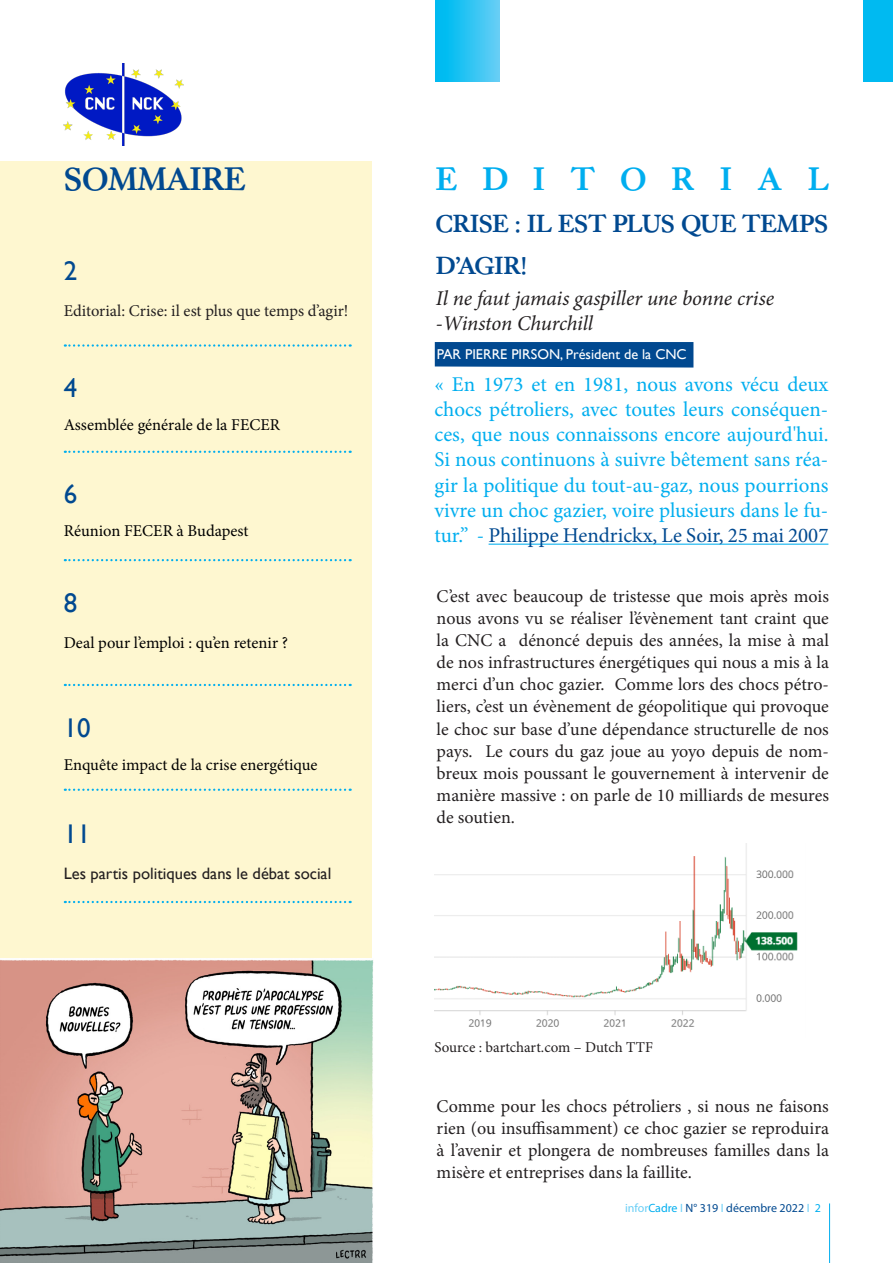
<style>
.page{position:relative;width:893px;height:1263px;background:#fff}
.page>*{position:absolute;margin:0;border:0;box-sizing:border-box;transform-origin:0 0}
.t1{font:700 31.5px "Bliss";letter-spacing:.82em;color:#00aeef}
.t2{font:700 31.5px "Bliss";color:#014990}
.t3{font:27px "Gill Sans";color:#014990}
.t4{font:700 24px/42px "Bliss";letter-spacing:-.005em;color:#014990}
.t5{font:21px/25.2px "Minion Pro";color:#00aeef;text-align:justify}
.t6{font:italic 21px "Minion Pro";letter-spacing:-.005em;color:#231f20}
.t7{font:18px/22.2px "Minion Pro";color:#231f20;text-align:justify}
.t8{font:16.5px "Minion Pro";color:#000}
.t9{font:16.5px "Minion Pro";color:#231f20}
.t10{font:16.5px "Gill Sans";color:#231f20}
.t11{font:15px "Minion Pro";letter-spacing:-.005em;color:#231f20}
.t12{font:14.25px "Gill Sans";color:#fff}
.t13{font:12px "Myriad Pro";color:#014990}
.s1{color:#014990}
.s2{color:#6bcff6}
.s3{color:#00aeef}
</style>
<div class="page">
<div style="left:0;top:162px;width:372px;height:1101px;background:#fef7d0"></div>
<svg style="left:65px;top:344px;width:286px;height:3px"></svg>
<svg style="left:65px;top:451px;width:286px;height:2px"></svg>
<svg style="left:65px;top:559px;width:286px;height:2px"></svg>
<svg style="left:65px;top:684px;width:286px;height:2px"></svg>
<svg style="left:65px;top:789px;width:286px;height:2px"></svg>
<svg style="left:65px;top:901px;width:286px;height:2px"></svg>
<img style="left:64px;top:64px;width:120px;height:81px">
<div style="left:436px;top:0;width:64px;height:82px;background:linear-gradient(to right,#00b9f1,#65cef5)"></div>
<div style="left:435px;top:342px;width:258px;height:26px;background:#014990"></div>
<div style="left:863px;top:0;width:30px;height:82px;background:#00baf1"></div>
<hr style="left:829px;top:1203px;width:1px;height:60px;background:#00aeef">
<hr style="left:489px;top:544px;width:339px;height:1px;background:#00aeef">
<img style="left:434px;top:843px;width:364px;height:184px">
<img style="left:0;top:959px;width:374px;height:304px">
<p class="t2" style="left:64px;top:159px;width:182px">SOMMAIRE</p>
<p class="t3" style="left:64px;top:255px;width:15px">2</p>
<p class="t9" style="left:64px;top:300px;width:286px">Editorial: Crise: il est plus que temps d’agir!</p>
<p class="t3" style="left:64px;top:372px;width:15px">4</p>
<p class="t8" style="left:64px;top:414px;width:218px">Assemblée générale de la FECER</p>
<p class="t3" style="left:64px;top:479px;width:15px">6</p>
<p class="t8" style="left:64px;top:520px;width:186px">Réunion FECER à Budapest</p>
<p class="t3" style="left:64px;top:587px;width:15px">8</p>
<p class="t8" style="left:64px;top:632px;width:226px">Deal pour l’emploi : qu’en retenir ?</p>
<p class="t3" style="left:64px;top:712px;width:28px">10</p>
<p class="t8" style="left:64px;top:753px;width:255px">Enquête impact de la crise energétique</p>
<p class="t3" style="left:64px;top:818px;width:28px">11</p>
<p class="t10" style="left:64px;top:864px;width:269px">Les partis politiques dans le débat social</p>
<p class="t1" style="left:436px;top:159px;width:394px">EDITORIAL</p>
<p class="t4" style="left:436px;top:203px;width:394px">CRISE : IL EST PLUS QUE TEMPS<br>D’AGIR!</p>
<p class="t6" style="left:436px;top:284px;width:340px">Il ne faut jamais gaspiller une bonne crise</p>
<p class="t6" style="left:436px;top:309px;width:159px">-Winston Churchill</p>
<p class="t12" style="left:437px;top:346px;width:251px">PAR PIERRE PIRSON, Président de la CNC</p>
<p class="t5" style="left:434px;top:372px;width:395px">« En 1973 et en 1981, nous avons vécu deux chocs pétroliers, avec toutes leurs conséquen&shy;ces, que nous connaissons encore aujourd'hui.<br>Si nous continuons à suivre bêtement sans réa&shy;gir la politique du tout-au-gaz, nous pourrions vivre un choc gazier, voire plusieurs dans le fu&shy;tur.” - <span class="s1">Philippe Hendrickx, Le Soir, 25 mai 2007</span></p>
<p class="t7" style="left:437px;top:585px;width:394px">C’est avec beaucoup de tristesse que mois après mois nous avons vu se réaliser l’évènement tant craint que la CNC a dénoncé depuis des années, la mise à mal de nos infrastructures énergétiques qui nous a mis à la merci d’un choc gazier. Comme lors des chocs pétro&shy;liers, c’est un évènement de géopolitique qui provoque le choc sur base d’une dépendance structurelle de nos pays. Le cours du gaz joue au yoyo depuis de nom&shy;breux mois poussant le gouvernement à intervenir de manière massive : on parle de 10 milliards de mesures de soutien.</p>
<p class="t11" style="left:434px;top:1037px;width:220px">Source : bartchart.com – Dutch TTF</p>
<p class="t7" style="left:437px;top:1095px;width:394px">Comme pour les chocs pétroliers , si nous ne faisons rien (ou insuffisamment) ce choc gazier se reproduira à l’avenir et plongera de nombreuses familles dans la misère et entreprises dans la faillite.</p>
<p class="t13" style="left:625px;top:1201px;width:197px"><span class="s2">infor</span><span class="s3">Cadre</span> <span class="s2">I</span> N° 319 <span class="s2">I</span> décembre 2022 <span class="s2">I</span> <span class="s3">2</span></p>
</div>
